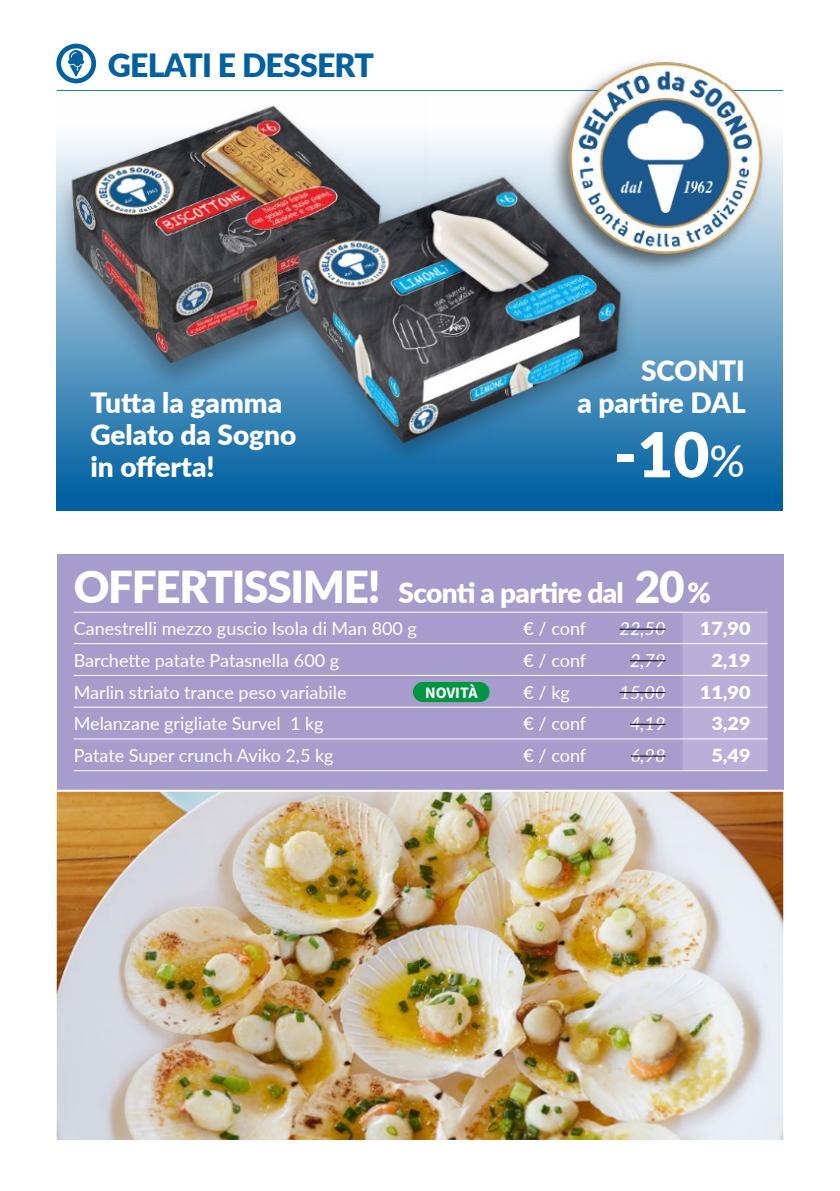
<style>
.page{position:relative;width:840px;height:1191px;background:#fff}
.page>*{position:absolute;margin:0;border:0;box-sizing:border-box;transform-origin:0 0}
.t1{font:900 62px "Lato";color:#fff}
.t2{font:900 32px "Lato";letter-spacing:-.025em;color:#0061a1}
.t3{font:900 28px/32px "Lato";color:#fff}
.t4{font:900 28px "Lato";letter-spacing:-.025em;color:#fff}
.t5{font:18px "Lato";color:#fff}
.t6{font:italic 18px "Lato";color:#fff}
.t7{font:900 18px "Lato";color:#fff;scale:1.1 1}
.t8{font:16px "Source Sans Variable";letter-spacing:-.01em;color:#fff}
.s1{font-weight:500;font-size:44px}
.s2{font-size:44px}
</style>
<div class="page">
<div style="left:57px;top:91px;width:725px;height:420px;background:linear-gradient(to bottom,#fff,#005c9e)"></div>
<img style="left:56px;top:89px;width:585px;height:374px">
<div style="left:57px;top:554px;width:725px;height:236px;background:#a69dcd"></div>
<img style="left:57px;top:791px;width:725px;height:349px">
<hr style="left:47px;top:789px;width:748px;height:2px;background:#fff">
<svg style="left:56px;top:44px;width:40px;height:39px"></svg>
<hr style="left:57px;top:90px;width:725px;height:1px;background:#1a79b4">
<svg style="left:74px;top:628px;width:608px;height:129px"></svg>
<div style="left:682px;top:613px;width:85px;height:157px;background:#b8b0d8"></div>
<hr style="left:74px;top:612px;width:438px;height:1px;background:#fff">
<hr style="left:512px;top:612px;width:85px;height:1px;background:#fff">
<hr style="left:597px;top:612px;width:85px;height:1px;background:#fff">
<hr style="left:682px;top:612px;width:85px;height:1px;background:#fff">
<hr style="left:74px;top:643px;width:438px;height:1px;background:#fff">
<hr style="left:512px;top:643px;width:85px;height:1px;background:#fff">
<hr style="left:597px;top:643px;width:85px;height:1px;background:#fff">
<hr style="left:682px;top:643px;width:85px;height:1px;background:#fff">
<hr style="left:74px;top:675px;width:438px;height:1px;background:#fff">
<hr style="left:512px;top:675px;width:85px;height:1px;background:#fff">
<hr style="left:597px;top:675px;width:85px;height:1px;background:#fff">
<hr style="left:682px;top:675px;width:85px;height:1px;background:#fff">
<hr style="left:74px;top:707px;width:438px;height:1px;background:#fff">
<hr style="left:512px;top:707px;width:85px;height:1px;background:#fff">
<hr style="left:597px;top:707px;width:85px;height:1px;background:#fff">
<hr style="left:682px;top:707px;width:85px;height:1px;background:#fff">
<hr style="left:74px;top:738px;width:438px;height:1px;background:#fff">
<hr style="left:512px;top:738px;width:85px;height:1px;background:#fff">
<hr style="left:597px;top:738px;width:85px;height:1px;background:#fff">
<hr style="left:682px;top:738px;width:85px;height:1px;background:#fff">
<hr style="left:74px;top:770px;width:438px;height:1px;background:#fff">
<hr style="left:512px;top:770px;width:85px;height:1px;background:#fff">
<hr style="left:597px;top:770px;width:85px;height:1px;background:#fff">
<hr style="left:682px;top:770px;width:85px;height:1px;background:#fff">
<hr style="left:619px;top:628px;width:46px;height:1px;background:#000">
<hr style="left:629px;top:660px;width:36px;height:1px;background:#000">
<hr style="left:619px;top:692px;width:46px;height:1px;background:#000">
<hr style="left:629px;top:724px;width:36px;height:1px;background:#000">
<hr style="left:630px;top:755px;width:35px;height:1px;background:#000">
<div style="left:412px;top:682px;width:77px;height:20px;background:#009641;border-radius:10px"></div>
<img style="left:543px;top:61px;width:229px;height:219px">
<h2 class="t2" style="left:108px;top:41px;width:267px">GELATI E DESSERT</h2>
<h3 class="t3" style="left:90px;top:386px;width:207px">Tutta la gamma<br>Gelato da Sogno in offerta!</h3>
<h3 class="t3" style="left:577px;top:354px;width:170px;text-align:right">SCONTI<br>a partire DAL</h3>
<h1 class="t1" style="left:614px;top:408px;width:132px">-10<span class="s1">%</span></h1>
<h3 class="t4" style="left:74px;top:572px;width:638px"><span class="s2">OFFERTISSIME!</span> Sconti a partire dal <span class="s2">20</span>%</h3>
<p class="t5" style="left:74px;top:616px;width:344px">Canestrelli mezzo guscio Isola di Man 800 g</p>
<p class="t5" style="left:523px;top:616px;width:64px">€ / conf</p>
<p class="t6" style="left:619px;top:616px;width:47px">22,50</p>
<p class="t7" style="left:699px;top:615px;width:48px">17,90</p>
<p class="t5" style="left:74px;top:647px;width:267px">Barchette patate Patasnella 600 g</p>
<p class="t5" style="left:523px;top:647px;width:64px">€ / conf</p>
<p class="t6" style="left:629px;top:647px;width:37px">2,79</p>
<p class="t7" style="left:711px;top:646px;width:37px">2,19</p>
<p class="t5" style="left:74px;top:679px;width:274px">Marlin striato trance peso variabile</p>
<p class="t5" style="left:523px;top:679px;width:48px">€ / kg</p>
<p class="t6" style="left:619px;top:679px;width:47px">15,00</p>
<p class="t7" style="left:699px;top:678px;width:48px">11,90</p>
<p class="t5" style="left:74px;top:711px;width:251px">Melanzane grigliate Survel 1 kg</p>
<p class="t5" style="left:523px;top:711px;width:64px">€ / conf</p>
<p class="t6" style="left:629px;top:711px;width:37px">4,19</p>
<p class="t7" style="left:711px;top:710px;width:37px">3,29</p>
<p class="t5" style="left:74px;top:742px;width:261px">Patate Super crunch Aviko 2,5 kg</p>
<p class="t5" style="left:523px;top:742px;width:64px">€ / conf</p>
<p class="t6" style="left:630px;top:742px;width:36px">6,98</p>
<p class="t7" style="left:711px;top:742px;width:37px">5,49</p>
<p class="t8" style="left:425px;top:683px;width:54px">NOVITÀ</p>
</div>
